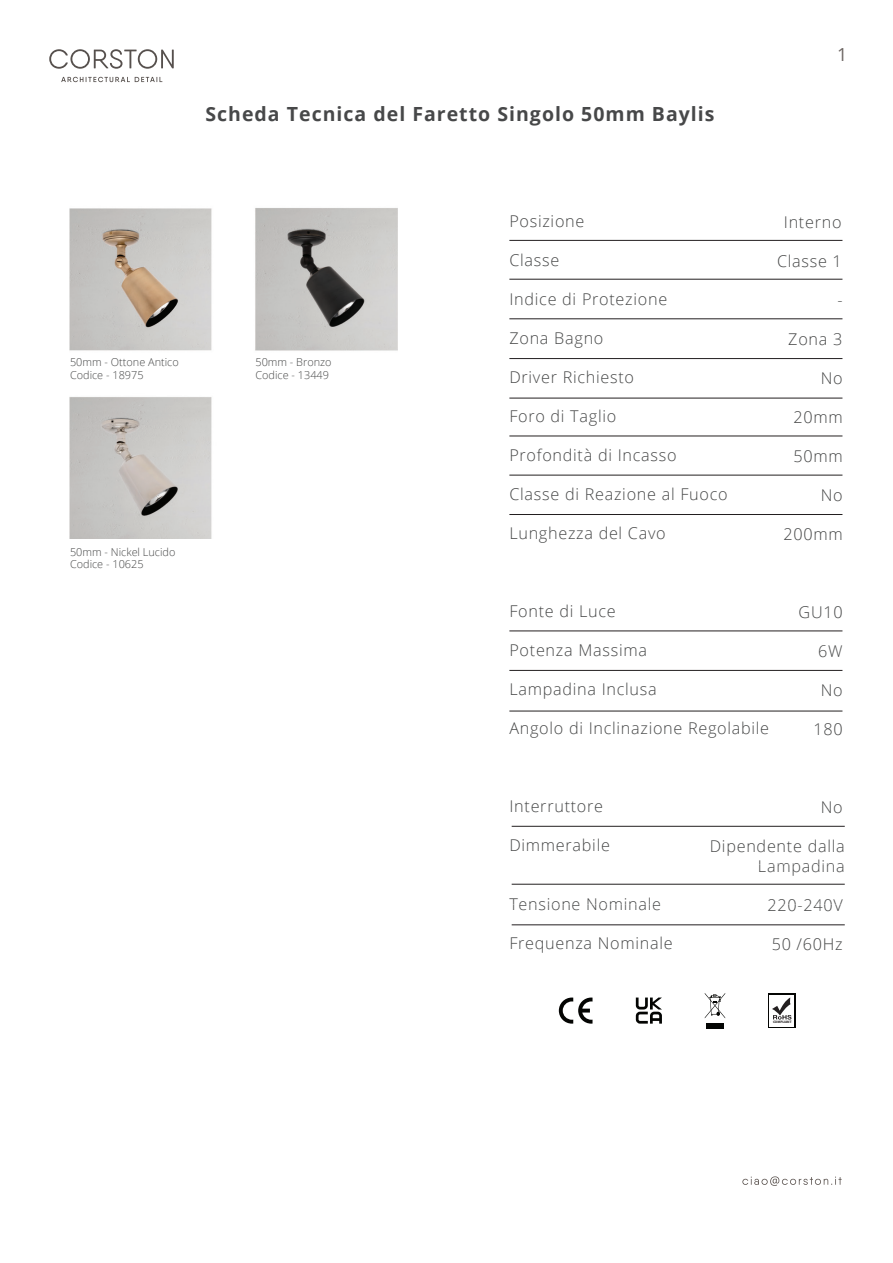
<style>
.page{position:relative;width:893px;height:1263px;background:#fff}
.page>*{position:absolute;margin:0;border:0;box-sizing:border-box;transform-origin:0 0}
.t1{font:700 19.5px "Open Sans";letter-spacing:.05em;color:#474849}
.t2{font:18px "Open Sans";color:#6d6663}
.t3{font:300 16.2px/19.5px "Open Sans";letter-spacing:.045em;color:#464747;text-align:right}
.t4{font:300 10.95px/12.5px "Open Sans";color:#464747}
.t5{font:700 3.45px "Myriad Pro";color:#231f20}
</style>
<div class="page">
<img style="left:70px;top:208px;width:328px;height:330px">
<hr style="left:509px;top:240px;width:333px;height:1px;background:#231f20">
<hr style="left:509px;top:279px;width:333px;height:1px;background:#231f20">
<hr style="left:509px;top:319px;width:333px;height:1px;background:#231f20">
<hr style="left:509px;top:358px;width:333px;height:1px;background:#231f20">
<hr style="left:509px;top:398px;width:333px;height:1px;background:#231f20">
<hr style="left:509px;top:436px;width:333px;height:1px;background:#231f20">
<hr style="left:509px;top:475px;width:333px;height:1px;background:#231f20">
<hr style="left:509px;top:514px;width:333px;height:1px;background:#231f20">
<hr style="left:509px;top:631px;width:333px;height:1px;background:#231f20">
<hr style="left:509px;top:670px;width:333px;height:1px;background:#231f20">
<hr style="left:509px;top:711px;width:333px;height:1px;background:#231f20">
<hr style="left:512px;top:826px;width:333px;height:1px;background:#231f20">
<hr style="left:512px;top:884px;width:333px;height:1px;background:#231f20">
<hr style="left:512px;top:924px;width:333px;height:1px;background:#231f20">
<svg style="left:559px;top:997px;width:33px;height:27px"></svg>
<svg style="left:636px;top:997px;width:26px;height:27px"></svg>
<div style="left:706px;top:1023px;width:18px;height:5px;background:#040503"></div>
<svg style="left:705px;top:993px;width:20px;height:25px"></svg>
<svg style="left:768px;top:993px;width:27px;height:35px"></svg>
<div style="left:769px;top:995px;width:25px;height:31px;background:#fff"></div>
<svg style="left:772px;top:997px;width:20px;height:23px"></svg>
<svg style="left:49px;top:49px;width:125px;height:33px"></svg>
<svg style="left:742px;top:1176px;width:100px;height:10px"></svg>
<p class="t1" style="left:205px;top:100px;width:511px">Scheda Tecnica del Faretto Singolo 50mm Baylis</p>
<p class="t2" style="left:837px;top:42px;width:12px">1</p>
<p class="t4" style="left:70px;top:356px;width:110px">50mm - Ottone Antico<br>Codice - 18975</p>
<p class="t4" style="left:255px;top:356px;width:78px">50mm - Bronzo<br>Codice - 13449</p>
<p class="t4" style="left:70px;top:545px;width:107px">50mm - Nickel Lucido<br>Codice - 10625</p>
<p class="t3" style="left:509px;top:211px;width:77px">Posizione</p>
<p class="t3" style="left:509px;top:250px;width:51px">Classe</p>
<p class="t3" style="left:509px;top:289px;width:159px">Indice di Protezione</p>
<p class="t3" style="left:509px;top:328px;width:96px">Zona Bagno</p>
<p class="t3" style="left:509px;top:367px;width:126px">Driver Richiesto</p>
<p class="t3" style="left:509px;top:406px;width:108px">Foro di Taglio</p>
<p class="t3" style="left:509px;top:445px;width:169px">Profondità di Incasso</p>
<p class="t3" style="left:509px;top:484px;width:220px">Classe di Reazione al Fuoco</p>
<p class="t3" style="left:509px;top:523px;width:158px">Lunghezza del Cavo</p>
<p class="t3" style="left:784px;top:212px;width:59px">Interno</p>
<p class="t3" style="left:777px;top:251px;width:66px">Classe 1</p>
<p class="t3" style="left:837px;top:290px;width:7px">-</p>
<p class="t3" style="left:788px;top:329px;width:56px">Zona 3</p>
<p class="t3" style="left:821px;top:368px;width:23px">No</p>
<p class="t3" style="left:793px;top:407px;width:51px">20mm</p>
<p class="t3" style="left:793px;top:446px;width:51px">50mm</p>
<p class="t3" style="left:821px;top:485px;width:23px">No</p>
<p class="t3" style="left:783px;top:524px;width:61px">200mm</p>
<p class="t3" style="left:509px;top:601px;width:108px">Fonte di Luce</p>
<p class="t3" style="left:509px;top:640px;width:139px">Potenza Massima</p>
<p class="t3" style="left:509px;top:679px;width:149px">Lampadina Inclusa</p>
<p class="t3" style="left:509px;top:718px;width:261px">Angolo di Inclinazione Regolabile</p>
<p class="t3" style="left:799px;top:602px;width:46px">GU10</p>
<p class="t3" style="left:818px;top:641px;width:26px">6W</p>
<p class="t3" style="left:821px;top:680px;width:23px">No</p>
<p class="t3" style="left:813px;top:719px;width:31px">180</p>
<p class="t3" style="left:509px;top:796px;width:95px">Interruttore</p>
<p class="t3" style="left:509px;top:835px;width:102px">Dimmerabile</p>
<p class="t3" style="left:509px;top:894px;width:153px">Tensione Nominale</p>
<p class="t3" style="left:509px;top:933px;width:165px">Frequenza Nominale</p>
<p class="t3" style="left:821px;top:797px;width:23px">No</p>
<p class="t3" style="left:710px;top:836px;width:136px">Dipendente dalla<br>Lampadina</p>
<p class="t3" style="left:767px;top:895px;width:77px">220-240V</p>
<p class="t3" style="left:772px;top:934px;width:72px">50 /60Hz</p>
<p class="t5" style="left:773px;top:1020px;width:20px">COMPLIANT</p>
</div>
